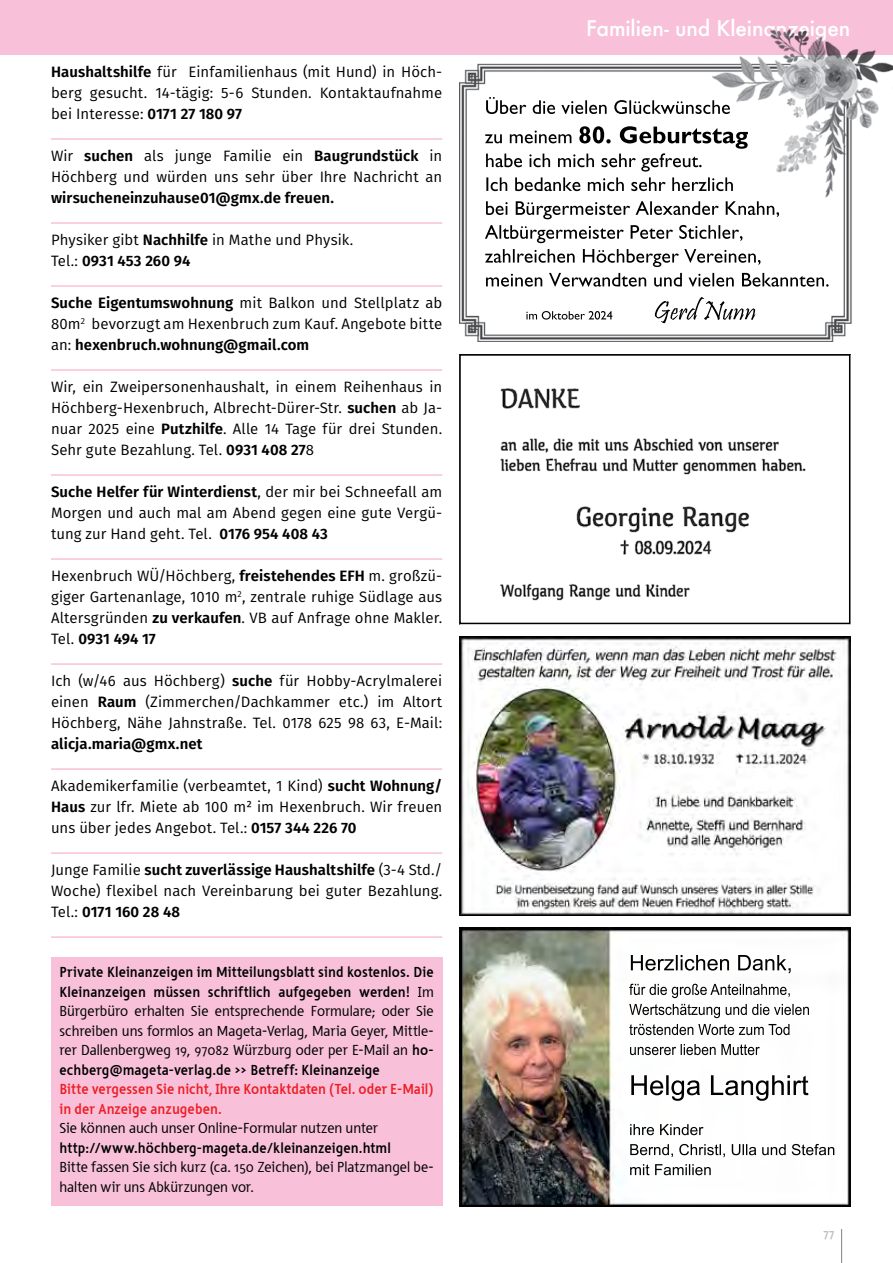
<style>
.page{position:relative;width:893px;height:1263px;background:#fff}
.page>*{position:absolute;margin:0;border:0;box-sizing:border-box;transform-origin:0 0}
.t1{font:500 21px "Futura";letter-spacing:-.005em;color:#fff}
.t2{font:15px/21px "Fira Sans";letter-spacing:.005em;color:#000;text-align:justify}
.t3{font:15px/19.5px "Tara";color:#000;text-align:justify}
.t4{font:700 15px/19.5px "Tara";letter-spacing:.005em;color:#ed1d24}
.t5{font:600 15px "Fira Sans";letter-spacing:.005em;color:#000}
.t6{font:700 15px "Tara";letter-spacing:.005em;color:#000}
.t7{font:700 13.5px "Tara";color:#bcbec0}
.s1{font-weight:600}
.s2{font-weight:700}
</style>
<div class="page">
<hr style="left:841px;top:1229px;width:1px;height:34px;background:#808285">
<div style="left:0;top:0;width:893px;height:54px;background:#f8c1d9"></div>
<hr style="left:51px;top:138px;width:391px;height:2px;background:#f8c1d9">
<hr style="left:51px;top:222px;width:391px;height:2px;background:#f8c1d9">
<hr style="left:51px;top:285px;width:391px;height:2px;background:#f8c1d9">
<hr style="left:51px;top:369px;width:391px;height:2px;background:#f8c1d9">
<hr style="left:51px;top:474px;width:391px;height:2px;background:#f8c1d9">
<hr style="left:51px;top:558px;width:391px;height:2px;background:#f8c1d9">
<hr style="left:51px;top:663px;width:391px;height:2px;background:#f8c1d9">
<hr style="left:51px;top:768px;width:391px;height:2px;background:#f8c1d9">
<hr style="left:51px;top:852px;width:391px;height:2px;background:#f8c1d9">
<hr style="left:51px;top:936px;width:391px;height:2px;background:#f8c1d9">
<div style="left:51px;top:957px;width:391px;height:249px;background:#f8c1d9"></div>
<img style="left:459px;top:637px;width:391px;height:278px">
<img style="left:500px;top:388px;width:306px;height:213px">
<div style="left:459px;top:354px;width:391px;height:270px;border:2px solid #000"></div>
<img style="left:459px;top:29px;width:434px;height:312px">
<img style="left:459px;top:928px;width:391px;height:278px">
<p class="t2" style="left:51px;top:61px;width:393px"><span class="s1">Haushaltshilfe</span> für Einfamilienhaus (mit Hund) in Höch&shy;berg gesucht. 14-tägig: 5-6 Stunden. Kontaktaufnahme bei Interesse: <span class="s1">0171 27 180 97</span></p>
<p class="t2" style="left:51px;top:145px;width:393px">Wir <span class="s1">suchen</span> als junge Familie ein <span class="s1">Baugrundstück</span> in<br>Höchberg und würden uns sehr über Ihre Nachricht an</p>
<p class="t5" style="left:51px;top:185px;width:285px">wirsucheneinzuhause01@gmx.de freuen.</p>
<p class="t2" style="left:51px;top:229px;width:304px">Physiker gibt <span class="s1">Nachhilfe</span> in Mathe und Physik.<br>Tel.: <span class="s1">0931 453 260 94</span></p>
<p class="t2" style="left:51px;top:292px;width:393px"><span class="s1">Suche Eigentumswohnung</span> mit Balkon und Stellplatz ab 80m<sup>2</sup> bevorzugt am Hexenbruch zum Kauf. Angebote bitte an: <span class="s1">hexenbruch.wohnung@gmail.com</span></p>
<p class="t2" style="left:51px;top:376px;width:393px">Wir, ein Zweipersonenhaushalt, in einem Reihenhaus in Höchberg-Hexenbruch, Albrecht-Dürer-Str. <span class="s1">suchen</span> ab Ja&shy;nuar 2025 eine <span class="s1">Putzhilfe</span>. Alle 14 Tage für drei Stunden.<br>Sehr gute Bezahlung. Tel. <span class="s1">0931 408 27</span>8</p>
<p class="t2" style="left:51px;top:481px;width:393px"><span class="s1">Suche Helfer für Winterdienst</span>, der mir bei Schneefall am Morgen und auch mal am Abend gegen eine gute Vergü&shy;tung zur Hand geht. Tel. <span class="s1">0176 954 408 43</span></p>
<p class="t2" style="left:51px;top:565px;width:393px">Hexenbruch WÜ/Höchberg, <span class="s1">freistehendes EFH</span> m. großzü&shy;giger Gartenanlage, 1010 m<sup>2</sup>, zentrale ruhige Südlage aus Altersgründen <span class="s1">zu verkaufen</span>. VB auf Anfrage ohne Makler.<br>Tel. <span class="s1">0931 494 17</span></p>
<p class="t2" style="left:51px;top:670px;width:393px">Ich (w/46 aus Höchberg) <span class="s1">suche</span> für Hobby-Acrylmalerei einen <span class="s1">Raum</span> (Zimmerchen/Dachkammer etc.) im Altort Höchberg, Nähe Jahnstraße. Tel. 0178 625 98 63, E-Mail:</p>
<p class="t5" style="left:51px;top:731px;width:153px">alicja.maria@gmx.net</p>
<p class="t2" style="left:51px;top:775px;width:393px">Akademikerfamilie (verbeamtet, 1 Kind) <span class="s1">sucht Wohnung/ Haus</span> zur lfr. Miete ab 100 m² im Hexenbruch. Wir freuen uns über jedes Angebot. Tel.: <span class="s1">0157 344 226 70</span></p>
<p class="t2" style="left:51px;top:859px;width:393px">Junge Familie <span class="s1">sucht zuverlässige Haushaltshilfe</span> (3-4 Std./ Woche) flexibel nach Vereinbarung bei guter Bezahlung.<br>Tel.: <span class="s1">0171 160 28 48</span></p>
<p class="t3" style="left:60px;top:962px;width:376px"><span class="s2">Private Kleinanzeigen im Mitteilungsblatt sind kostenlos. Die Kleinanzeigen müssen schriftlich aufgegeben werden!</span> Im Bürgerbüro erhalten Sie entsprechende Formulare; oder Sie schreiben uns formlos an Mageta-Verlag, Maria Geyer, Mittle&shy;rer Dallenbergweg 19, 97082 Würzburg oder per E-Mail an <span class="s2">ho&shy;echberg@mageta-verlag.de &gt;&gt; Betreff: Kleinanzeige</span></p>
<p class="t4" style="left:60px;top:1079px;width:376px">Bitte vergessen Sie nicht, Ihre Kontaktdaten (Tel. oder E-Mail) in der Anzeige anzugeben.</p>
<p class="t3" style="left:60px;top:1118px;width:320px">Sie können auch unser Online-Formular nutzen unter</p>
<p class="t6" style="left:60px;top:1138px;width:333px">http://www.höchberg-mageta.de/kleinanzeigen.html</p>
<p class="t3" style="left:60px;top:1157px;width:376px">Bitte fassen Sie sich kurz (ca. 150 Zeichen), bei Platzmangel be&shy;halten wir uns Abkürzungen vor.</p>
<h1 class="t1" style="left:586px;top:13px;width:266px">Familien- und Kleinanzeigen</h1>
<p class="t7" style="left:824px;top:1225px;width:12px">77</p>
</div>
